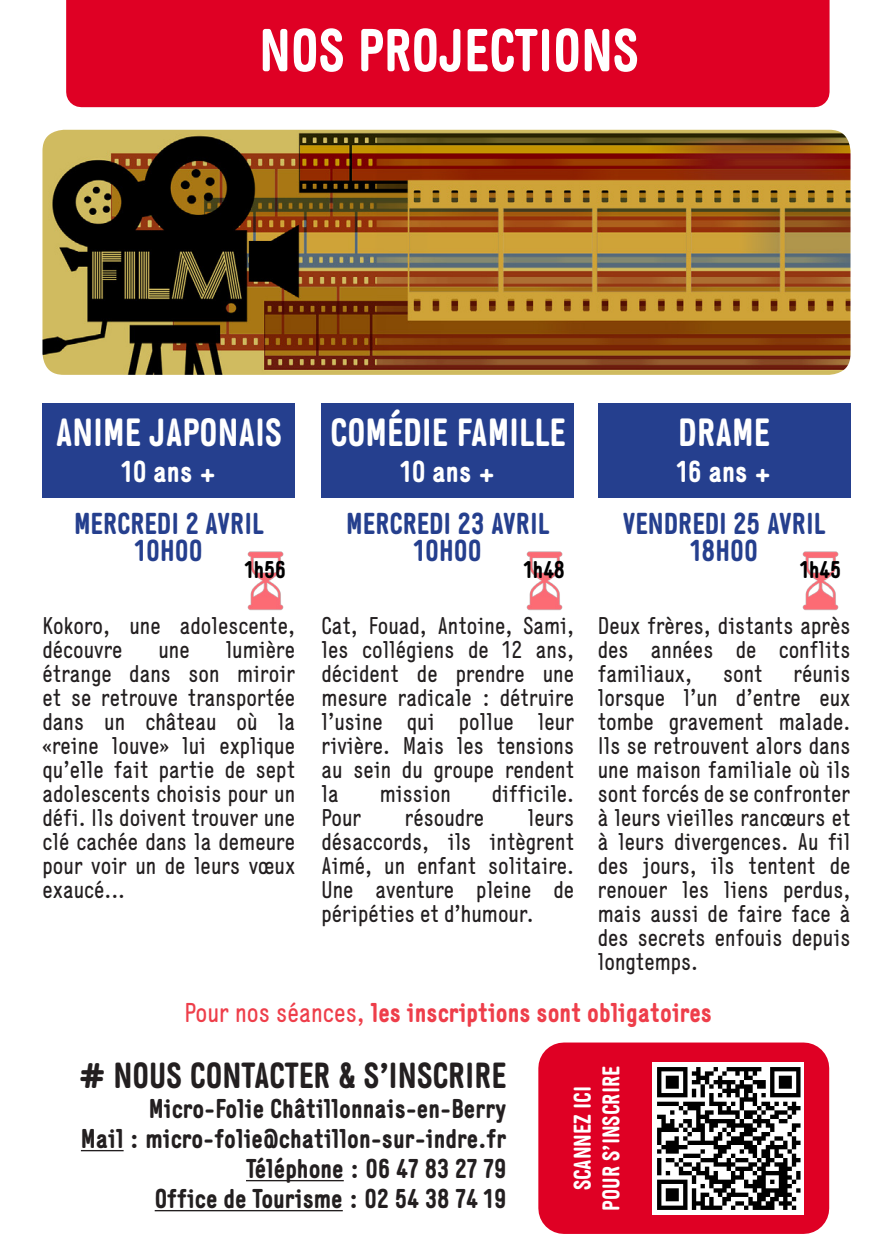
<style>
.page{position:relative;width:893px;height:1259px;background:#fff}
.page>*{position:absolute;margin:0;border:0;box-sizing:border-box;transform-origin:0 0}
.t1{font:700 60px "Generika";color:#fff}
.t2{font:700 39px "Generika";color:#fff}
.t3{font:700 36px "Generika";color:#231f20}
.t4{font:700 30px "Generika";color:#253f8e}
.t5{font:700 30px "Generika";color:#fff}
.t6{font:700 27px "Generika";color:#231f20}
.t7{font:700 27px "Generika";color:#ee3e4a}
.t8{font:24px/24px "Generika";color:#231f20;text-align:justify}
.t9{font:700 24px "Generika";color:#fff}
.t10{font:700 24px "Generika";color:#000001}
.s1{font-weight:400}
</style>
<div class="page">
<div style="left:66px;top:0;width:763px;height:107px;background:#df0024"></div>
<img style="left:43px;top:131px;width:807px;height:243px">
<div style="left:21px;top:109px;width:851px;height:287px;border:21px solid #fff;border-radius:32px"></div>
<div style="left:43px;top:403px;width:252px;height:95px;background:#253f8e"></div>
<div style="left:598px;top:403px;width:252px;height:95px;background:#253f8e"></div>
<div style="left:322px;top:403px;width:252px;height:95px;background:#253f8e"></div>
<hr style="left:81px;top:1150px;width:43px;height:1px;background:#231f20">
<hr style="left:246px;top:1180px;width:98px;height:1px;background:#231f20">
<hr style="left:155px;top:1210px;width:188px;height:1px;background:#231f20">
<div style="left:564px;top:1068px;width:240px;height:140px;background:#df0024"></div>
<div style="left:538px;top:1042px;width:291px;height:192px;border:51px solid #df0024"></div>
<img style="left:652px;top:1062px;width:152px;height:152px">
<img style="left:247px;top:551px;width:37px;height:59px">
<img style="left:802px;top:551px;width:37px;height:59px">
<img style="left:526px;top:551px;width:37px;height:59px">
<p class="t1" style="left:259px;top:15px;width:381px">NOS PROJECTIONS</p>
<p class="t2" style="left:56px;top:409px;width:228px">ANIME JAPONAIS</p>
<p class="t5" style="left:121px;top:453px;width:96px">10 ans +</p>
<p class="t2" style="left:330px;top:409px;width:237px">COMÉDIE FAMILLE</p>
<p class="t5" style="left:400px;top:453px;width:96px">10 ans +</p>
<p class="t2" style="left:678px;top:409px;width:93px">DRAME</p>
<p class="t5" style="left:677px;top:453px;width:96px">16 ans +</p>
<p class="t4" style="left:74px;top:506px;width:191px">MERCREDI 2 AVRIL</p>
<p class="t4" style="left:135px;top:533px;width:69px">10H00</p>
<p class="t4" style="left:346px;top:506px;width:205px">MERCREDI 23 AVRIL</p>
<p class="t4" style="left:414px;top:533px;width:69px">10H00</p>
<p class="t4" style="left:623px;top:506px;width:204px">VENDREDI 25 AVRIL</p>
<p class="t4" style="left:690px;top:533px;width:69px">18H00</p>
<p class="t10" style="left:245px;top:555px;width:43px">1h56</p>
<p class="t10" style="left:524px;top:555px;width:43px">1h48</p>
<p class="t10" style="left:800px;top:555px;width:43px">1h45</p>
<p class="t8" style="left:43px;top:613px;width:254px">Kokoro, une adolescente, découvre</p>
<p class="t8" style="left:43px;top:637px;width:254px;text-indent:183px">lumière étrange dans son miroir et se retrouve transportée dans un château où la «reine louve» lui explique qu’elle fait partie de sept adolescents choisis pour un défi. Ils doivent trouver une clé cachée dans la demeure pour voir un de leurs vœux exaucé...</p>
<p class="t8" style="left:158px;top:637px;width:33px">une</p>
<p class="t8" style="left:322px;top:613px;width:254px">Cat, Fouad, Antoine, Sami, les collégiens de 12 ans, décident de prendre une mesure radicale : détruire l’usine qui pollue leur rivière. Mais les tensions au sein du groupe rendent la</p>
<p class="t8" style="left:380px;top:781px;width:73px">mission</p>
<p class="t8" style="left:492px;top:781px;width:84px">difficile.</p>
<p class="t8" style="left:322px;top:805px;width:41px">Pour</p>
<p class="t8" style="left:405px;top:805px;width:81px">résoudre</p>
<p class="t8" style="left:322px;top:805px;width:254px;text-indent:206px">leurs désaccords, ils intègrent Aimé, un enfant solitaire.<br>Une aventure pleine de péripéties et d’humour.</p>
<p class="t8" style="left:598px;top:613px;width:254px">Deux frères, distants après des années de conflits familiaux,</p>
<p class="t8" style="left:598px;top:661px;width:254px;text-indent:196px">réunis lorsque l’un d’entre eux tombe gravement malade.<br>Ils se retrouvent alors dans une maison familiale où ils sont forcés de se confronter à leurs vieilles rancœurs et à leurs divergences. Au fil des jours, ils tentent de renouer les liens perdus, mais aussi de faire face à des secrets enfouis depuis longtemps.</p>
<p class="t8" style="left:723px;top:661px;width:41px">sont</p>
<p class="t7" style="left:184px;top:997px;width:529px"><span class="s1">Pour nos séances,</span> les inscriptions sont obligatoires</p>
<p class="t3" style="left:79px;top:1054px;width:429px"># NOUS CONTACTER &amp; S’INSCRIRE</p>
<p class="t6" style="left:149px;top:1092px;width:359px">Micro-Folie Châtillonnais-en-Berry</p>
<p class="t6" style="left:81px;top:1122px;width:427px">Mail : micro-folie@chatillon-sur-indre.fr</p>
<p class="t6" style="left:246px;top:1152px;width:262px">Téléphone : 06 47 83 27 79</p>
<p class="t6" style="left:155px;top:1182px;width:353px">Office de Tourisme : 02 54 38 74 19</p>
<p class="t9" style="left:568px;top:1190px;width:106px;rotate:-90deg">SCANNEZ ICI</p>
<p class="t9" style="left:597px;top:1210px;width:146px;rotate:-90deg">POUR S’INSCRIRE</p>
</div>
